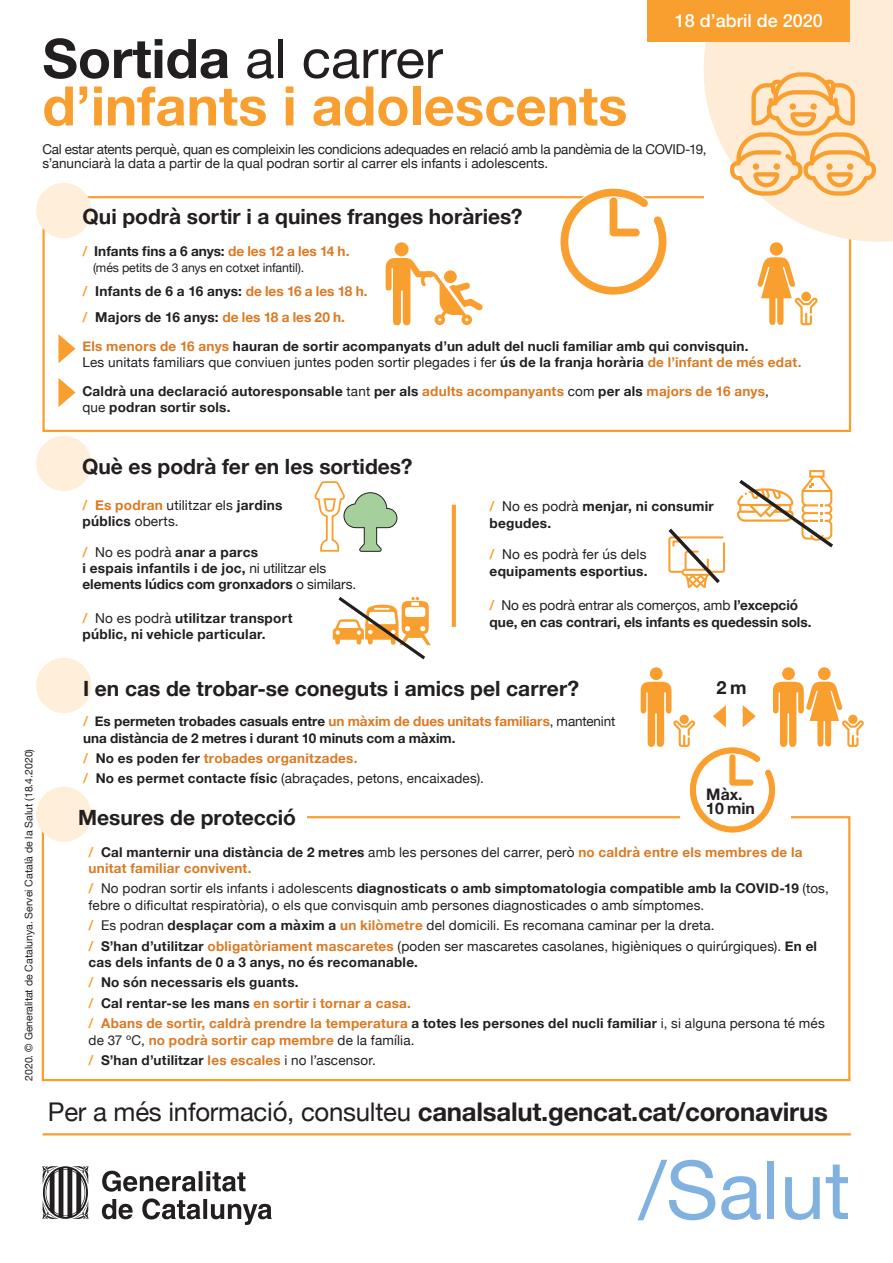
<style>
.page{position:relative;width:893px;height:1263px;background:#fff}
.page>*{position:absolute;margin:0;border:0;box-sizing:border-box;transform-origin:0 0}
.t1{font:81px "Helvetica Neue";color:#81b2df}
.t2{font:700 54.45px/47.4px "Helvetica Neue";color:#f99f2f}
.t3{font:700 25.8px "Helvetica Neue";letter-spacing:-.01em;color:#231f20}
.t4{font:700 21px "Helvetica Neue";color:#231f20}
.t5{font:700 18.15px "Helvetica Neue";color:#231f20}
.t6{font:500 18px "Helvetica Neue";color:#fff}
.t7{font:700 15.9px "Helvetica Neue";color:#231f20}
.t8{font:700 13.65px/16.4px "Helvetica Neue";letter-spacing:.015em;color:#231f20}
.t9{font:13.65px/16.4px "Helvetica Neue";letter-spacing:.01em;color:#231f20}
.t10{font:700 13.5px/16.4px "Helvetica Neue";letter-spacing:.015em;color:#231f20}
.t11{font:700 13.5px/16.5px "Helvetica Neue";letter-spacing:.02em;color:#da7a24}
.t12{font:13.5px/16.5px "Helvetica Neue";letter-spacing:.005em;color:#231f20}
.t13{font:13.5px/14.7px "Helvetica Neue";letter-spacing:-.015em;color:#231f20}
.t14{font:12.3px "Helvetica Neue";letter-spacing:-.01em;color:#231f20}
.t15{font:10.5px "Helvetica Neue";color:#231f20}
.s1{color:#231f20}
.s2{font-weight:400;color:#231f20}
.s3{color:#f99f2f}
.s4{color:#da7a24}
.s5{font-weight:400}
.s6{font-weight:700;color:#f99f2f}
.s7{font-weight:700;color:#da7a24}
.s8{font-weight:700}
</style>
<div class="page">
<div style="left:42px;top:196px;width:809px;height:236px;border:2px solid #f99f2f"></div>
<svg style="left:102px;top:1170px;width:170px;height:55px"></svg>
<svg style="left:42px;top:1166px;width:46px;height:53px"></svg>
<svg style="left:704px;top:0;width:189px;height:242px;fill:#feecd6"></svg>
<div style="left:647px;top:0;width:202px;height:42px;background:#f99f2f"></div>
<svg style="left:730px;top:72px;width:146px;height:124px;background:#fcd7a8"></svg>
<svg style="left:386px;top:242px;width:97px;height:83px"></svg>
<svg style="left:758px;top:242px;width:60px;height:83px"></svg>
<svg style="left:559px;top:188px;width:109px;height:107px"></svg>
<svg style="left:58px;top:334px;width:17px;height:29px"></svg>
<svg style="left:58px;top:378px;width:17px;height:29px"></svg>
<hr style="left:43px;top:1133px;width:808px;height:2px;background:#f99f2f">
<div style="left:36px;top:183px;width:55px;height:55px;background:#feeeda;border-radius:50%"></div>
<div style="left:36px;top:436px;width:55px;height:55px;background:#feeeda;border-radius:50%"></div>
<svg style="left:452px;top:505px;width:4px;height:122px"></svg>
<svg style="left:315px;top:481px;width:82px;height:71px"></svg>
<svg style="left:737px;top:470px;width:96px;height:78px"></svg>
<svg style="left:333px;top:596px;width:98px;height:64px"></svg>
<div style="left:42px;top:816px;width:808px;height:265px;border:2px solid #f99f2f"></div>
<div style="left:93px;top:807px;width:213px;height:31px;background:#fff"></div>
<div style="left:36px;top:787px;width:55px;height:55px;background:#feeeda;border-radius:50%"></div>
<div style="left:36px;top:658px;width:55px;height:55px;background:#feeeda;border-radius:50%"></div>
<svg style="left:641px;top:667px;width:223px;height:167px"></svg>
<svg style="left:668px;top:528px;width:57px;height:60px"></svg>
<p class="t2" style="left:43px;top:36px;width:586px"><span class="s1">Sortida</span> <span class="s2">al carrer </span>d’infants i adolescents</p>
<p class="t6" style="left:675px;top:6px;width:150px">18 d’abril de 2020</p>
<p class="t13" style="left:42px;top:142px;width:666px">Cal estar atents perquè, quan es compleixin les condicions adequades en relació amb la pandèmia de la COVID-19, s’anunciarà la data a partir de la qual podran sortir al carrer els infants i adolescents.</p>
<p class="t4" style="left:82px;top:200px;width:442px">Qui podrà sortir i a quines franges horàries?</p>
<p class="t8" style="left:82px;top:243px;width:268px"><span class="s3">/</span> Infants fins a 6 anys: <span class="s4">de les 12 a les 14 h.</span></p>
<p class="t14" style="left:93px;top:259px;width:213px">(més petits de 3 anys en cotxet infantil).</p>
<p class="t8" style="left:82px;top:283px;width:287px"><span class="s3">/</span> Infants de 6 a 16 anys: <span class="s4">de les 16 a les 18 h.</span></p>
<p class="t8" style="left:82px;top:310px;width:264px"><span class="s3">/</span> Majors de 16 anys: <span class="s4">de les 18 a les 20 h.</span></p>
<p class="t10" style="left:82px;top:338px;width:720px"><span class="s4">Els menors de 16 anys</span> hauran de sortir acompanyats d’un adult del nucli familiar amb qui convisquin.<br><span class="s5">Les unitats familiars que conviuen juntes poden sortir plegades i fer</span> ús de la franja horària <span class="s4">de l’infant de més edat.</span></p>
<p class="t10" style="left:82px;top:383px;width:688px">Caldrà una declaració autoresponsable <span class="s5">tant</span> per als <span class="s4">adults acompanyants</span> <span class="s5">com</span> per als <span class="s4">majors de 16 anys</span><span class="s5">, que</span> podran sortir sols.</p>
<p class="t4" style="left:82px;top:450px;width:332px">Què es podrà fer en les sortides?</p>
<p class="t9" style="left:82px;top:497px;width:201px"><span class="s6">/</span> <span class="s7">Es podran</span> utilitzar els <span class="s8">jardins públics</span> oberts.</p>
<p class="t8" style="left:82px;top:544px;width:275px"><span class="s3">/</span> <span class="s5">No es podrà</span> anar a parcs<br>i espais infantils i de joc, <span class="s5">ni utilitzar els </span>elements lúdics com gronxadors <span class="s5">o similars.</span></p>
<p class="t8" style="left:82px;top:610px;width:211px"><span class="s3">/</span> <span class="s5">No es podrà</span> utilitzar transport públic, ni vehicle particular.</p>
<p class="t8" style="left:490px;top:499px;width:226px"><span class="s3">/</span> <span class="s5">No es podrà</span> menjar, ni consumir begudes.</p>
<p class="t8" style="left:490px;top:546px;width:159px"><span class="s3">/</span> <span class="s5">No es podrà fer ús dels </span>equipaments esportius.</p>
<p class="t8" style="left:490px;top:597px;width:323px"><span class="s3">/</span> <span class="s5">No es podrà entrar als comerços, amb</span> l’excepció que, en cas contrari, els infants es quedessin sols.</p>
<p class="t15" style="left:21px;top:1081px;width:334px;rotate:-90deg">2020. © Generalitat de Catalunya. Servei Català de la Salut (18.4.2020)</p>
<p class="t4" style="left:83px;top:672px;width:498px">I en cas de trobar-se coneguts i amics pel carrer?</p>
<p class="t5" style="left:717px;top:673px;width:32px">2 m</p>
<p class="t10" style="left:83px;top:713px;width:534px"><span class="s3">/</span> Es permeten trobades casuals entre <span class="s4">un màxim de dues unitats familiars</span><span class="s5">, mantenint </span>una distància de 2 metres i durant 10 minuts com a màxim.</p>
<p class="t11" style="left:83px;top:750px;width:276px"><span class="s3">/</span> <span class="s1">No es poden fer</span> trobades organitzades.</p>
<p class="t12" style="left:83px;top:771px;width:402px"><span class="s6">/</span> <span class="s8">No es permet contacte físic</span> (abraçades, petons, encaixades).</p>
<p class="t4" style="left:78px;top:801px;width:220px">Mesures de protecció</p>
<p class="t7" style="left:706px;top:782px;width:38px">Màx.</p>
<p class="t7" style="left:706px;top:796px;width:50px">10 min</p>
<p class="t11" style="left:89px;top:844px;width:715px"><span class="s3">/</span> <span class="s1">Cal manternir una distància de 2 metres</span> <span class="s2">amb les persones del carrer, però</span> no caldrà entre els membres de la unitat familiar convivent.</p>
<p class="t12" style="left:89px;top:881px;width:742px"><span class="s6">/</span> No podran sortir els infants i adolescents <span class="s8">diagnosticats o amb simptomatologia compatible amb la COVID-19</span> (tos, febre o dificultat respiratòria), o els que convisquin amb persones diagnosticades o amb símptomes.</p>
<p class="t12" style="left:89px;top:918px;width:628px"><span class="s6">/</span> Es podran <span class="s8">desplaçar com a màxim a</span> <span class="s7">un kilòmetre</span> del domicili. Es recomana caminar per la dreta.</p>
<p class="t10" style="left:89px;top:938px;width:730px"><span class="s3">/</span> S’han d’utilitzar <span class="s4">obligatòriament mascaretes</span> <span class="s5">(poden ser mascaretes casolanes, higièniques o quirúrgiques).</span> En el cas dels infants de 0 a 3 anys, no és recomanable.</p>
<p class="t10" style="left:89px;top:975px;width:212px"><span class="s3">/</span> No són necessaris els guants.</p>
<p class="t11" style="left:89px;top:995px;width:324px"><span class="s3">/</span> <span class="s1">Cal rentar-se les mans</span> en sortir i tornar a casa.</p>
<p class="t11" style="left:89px;top:1015px;width:738px"><span class="s3">/</span> Abans de sortir, caldrà prendre la temperatura <span class="s1">a totes les persones del nucli familiar</span> <span class="s2">i, si alguna persona té més de 37 ºC,</span> no podrà sortir cap membre <span class="s2">de la família.</span></p>
<p class="t10" style="left:89px;top:1052px;width:289px"><span class="s3">/</span> S’han d’utilitzar <span class="s4">les escales</span> <span class="s5">i no l’ascensor.</span></p>
<p class="t3" style="left:48px;top:1091px;width:781px"><span class="s5">Per a més informació, consulteu</span> canalsalut.gencat.cat/coronavirus</p>
<p class="t1" style="left:639px;top:1132px;width:213px">/Salut</p>
</div>
